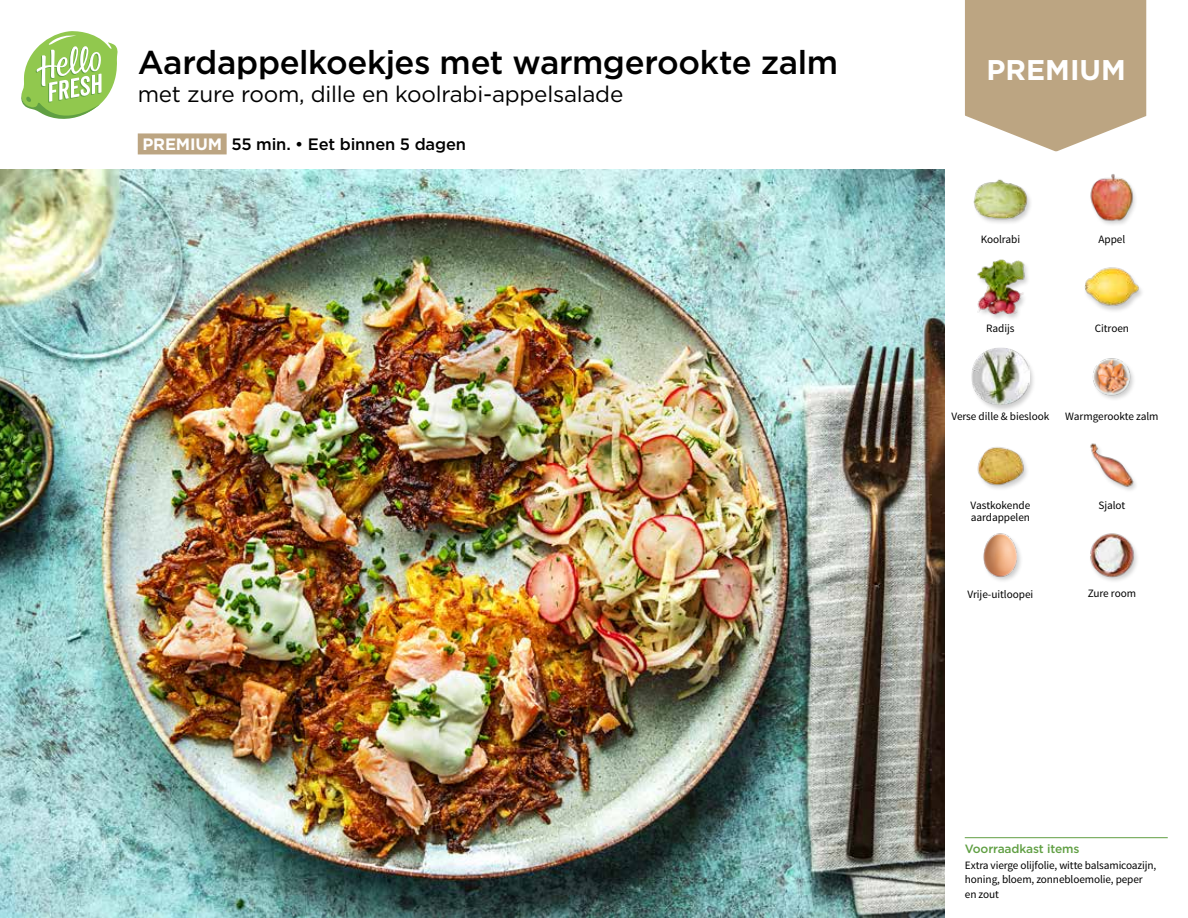
<style>
.page{position:relative;width:1188px;height:918px;background:#fff}
.page>*{position:absolute;margin:0;border:0;box-sizing:border-box;transform-origin:0 0}
.t1{font:500 33px "Gotham";letter-spacing:-.015em;color:#000}
.t2{font:700 28.5px "Gotham";color:#fff}
.t3{font:22.5px "Gotham";letter-spacing:-.01em;color:#000}
.t4{font:500 16.5px "Gotham";letter-spacing:-.01em;color:#000}
.t5{font:500 12px "Gotham";letter-spacing:-.01em;color:#609f43}
.t6{font:11.25px/14.4px "Source Sans Pro";letter-spacing:-.01em;color:#000}
.s1{font-weight:700;color:#fff}
</style>
<div class="page">
<hr style="left:965px;top:837px;width:203px;height:1px;background:#609f43">
<div style="left:138px;top:133px;width:89px;height:21px;background:#bca582"></div>
<svg style="left:21px;top:31px;width:97px;height:88px"></svg>
<img style="left:0;top:170px;width:945px;height:748px">
<svg style="left:913px;top:0;width:234px;height:215px"></svg>
<img style="left:1086px;top:170px;width:52px;height:55px">
<div style="left:973px;top:179px;width:60px;height:47px;background:#000;opacity:.2"></div>
<img style="left:972px;top:170px;width:57px;height:56px">
<img style="left:1084px;top:267px;width:57px;height:44px">
<div style="left:976px;top:259px;width:54px;height:63px;background:#000;opacity:.2"></div>
<img style="left:976px;top:259px;width:53px;height:57px">
<img style="left:1092px;top:358px;width:42px;height:41px">
<div style="left:970px;top:348px;width:65px;height:64px;background:#000;opacity:.2"></div>
<img style="left:972px;top:348px;width:57px;height:57px">
<img style="left:1090px;top:443px;width:46px;height:47px">
<img style="left:1090px;top:533px;width:47px;height:48px">
<img style="left:977px;top:447px;width:50px;height:42px">
<img style="left:983px;top:533px;width:38px;height:48px">
<h1 class="t1" style="left:138px;top:41px;width:702px">Aardappelkoekjes met warmgerookte zalm</h1>
<h3 class="t3" style="left:138px;top:80px;width:487px">met zure room, dille en koolrabi-appelsalade</h3>
<h3 class="t4" style="left:142px;top:133px;width:325px"><span class="s1">PREMIUM</span> 55 min. • Eet binnen 5 dagen</h3>
<h2 class="t2" style="left:987px;top:51px;width:141px">PREMIUM</h2>
<p class="t6" style="left:981px;top:232px;width:41px">Koolrabi</p>
<p class="t6" style="left:1099px;top:232px;width:28px">Appel</p>
<p class="t6" style="left:986px;top:321px;width:30px">Radijs</p>
<p class="t6" style="left:1095px;top:321px;width:36px">Citroen</p>
<p class="t6" style="left:951px;top:410px;width:99px">Verse dille &amp; bieslook</p>
<p class="t6" style="left:1065px;top:410px;width:95px">Warmgerookte zalm</p>
<p class="t6" style="left:971px;top:498px;width:61px">Vastkokende</p>
<p class="t6" style="left:1098px;top:498px;width:29px">Sjalot</p>
<p class="t6" style="left:971px;top:510px;width:61px">aardappelen</p>
<p class="t6" style="left:968px;top:587px;width:67px">Vrije-uitloopei</p>
<p class="t6" style="left:1088px;top:587px;width:50px">Zure room</p>
<p class="t5" style="left:965px;top:841px;width:116px">Voorraadkast items</p>
<p class="t6" style="left:965px;top:858px;width:193px">Extra vierge olijfolie, witte balsamicoazijn, honing, bloem, zonnebloemolie, peper en zout</p>
</div>
